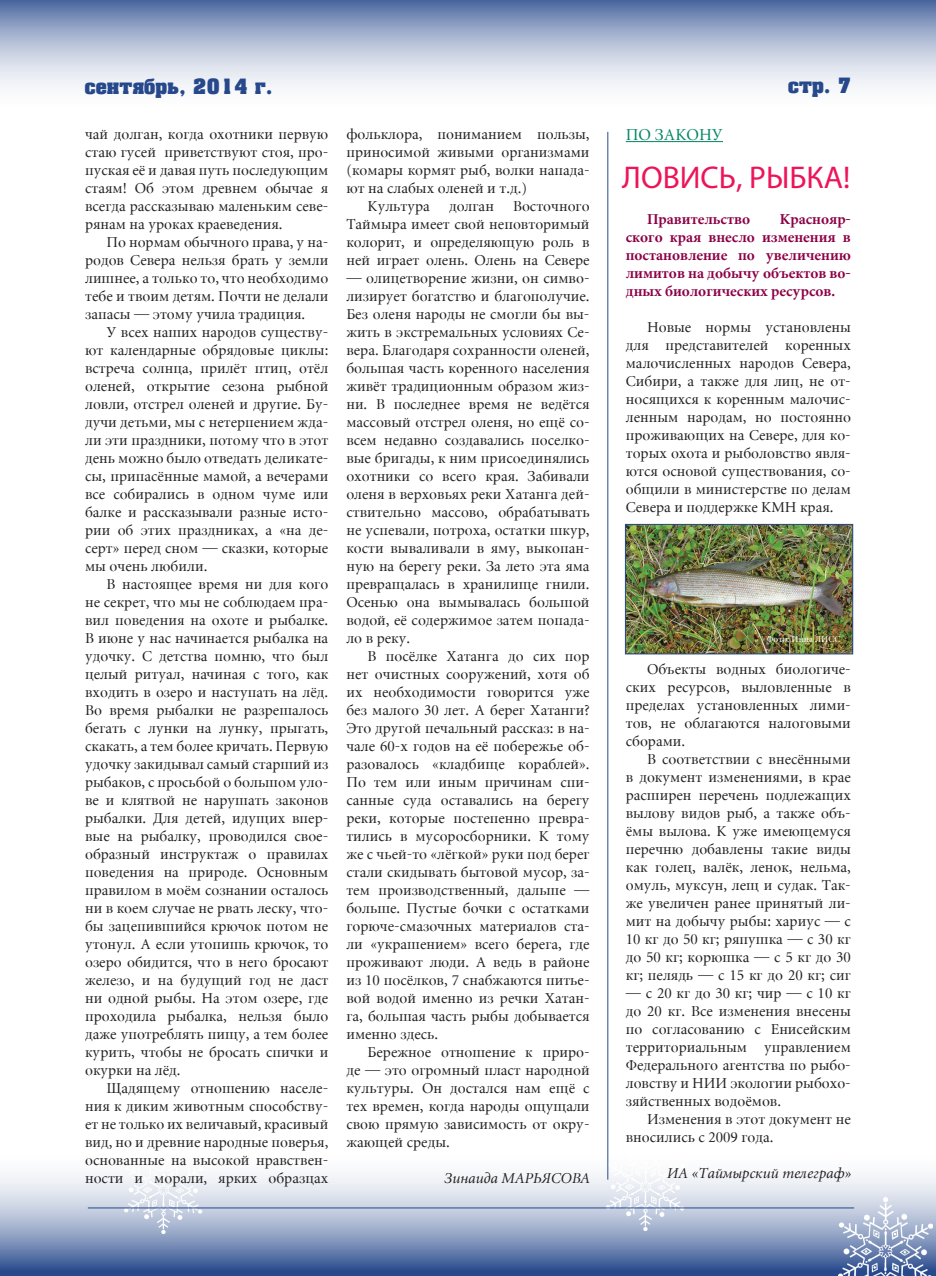
<style>
.page{position:relative;width:936px;height:1276px;background:#fff}
.page>*{position:absolute;margin:0;border:0;box-sizing:border-box;transform-origin:0 0}
.t1{font:31.5px "Myriad Pro";color:#ed1459}
.t2{font:21px "Luxor";color:#27498c}
.t3{font:16.5px "Miniature";color:#008762}
.t4{font:15px/18px "Miniature";color:#231f20;text-align:justify}
.t5{font:700 15px/18px "Miniature";color:#8c0046;text-align:justify}
.t6{font:italic 15px "Miniature";color:#231f20}
.t7{font:9px "Miniature";color:#fff}
</style>
<div class="page">
<svg style="left:0;top:0;width:935px;height:88px"></svg>
<svg style="left:0;top:1174px;width:935px;height:102px"></svg>
<img style="left:125px;top:1174px;width:78px;height:59px">
<img style="left:606px;top:1142px;width:78px;height:88px">
<img style="left:838px;top:1197px;width:94px;height:79px">
<hr style="left:88px;top:1207px;width:766px;height:1px;background:#27498c">
<hr style="left:625px;top:141px;width:98px;height:1px;background:#008762">
<hr style="left:607px;top:132px;width:1px;height:1047px;background:#27498c">
<img style="left:627px;top:526px;width:223px;height:126px">
<div style="left:625px;top:524px;width:227px;height:130px;border:1px solid #27498c"></div>
<h2 class="t2" style="left:85px;top:74px;width:189px">сентябрь, 2014 г.</h2>
<h2 class="t2" style="left:788px;top:73px;width:65px">стр. 7</h2>
<p class="t4" style="left:85px;top:126px;width:245px">чай долган, когда охотники первую стаю гусей приветствуют стоя, про&shy;пуская её и давая путь последующим стаям! Об этом древнем обычае я всегда рассказываю маленьким севе&shy;рянам на уроках краеведения.</p>
<p class="t4" style="left:85px;top:234px;width:245px;text-indent:21px">По нормам обычного права, у на&shy;родов Севера нельзя брать у земли лишнее, а только то, что необходимо тебе и твоим детям. Почти не делали запасы — этому учила традиция.</p>
<p class="t4" style="left:85px;top:324px;width:245px;text-indent:21px">У всех наших народов существу&shy;ют календарные обрядовые циклы: встреча солнца, прилёт птиц, отёл оленей, открытие сезона рыбной ловли, отстрел оленей и другие. Бу&shy;дучи детьми, мы с нетерпением жда&shy;ли эти праздники, потому что в этот день можно было отведать деликате&shy;сы, припасённые мамой, а вечерами все собирались в одном чуме или балке и рассказывали разные исто&shy;рии об этих праздниках, а «на де&shy;серт» перед сном — сказки, которые мы очень любили.</p>
<p class="t4" style="left:85px;top:576px;width:245px;text-indent:21px">В настоящее время ни для кого не секрет, что мы не соблюдаем пра&shy;вил поведения на охоте и рыбалке.<br>В июне у нас начинается рыбалка на удочку. С детства помню, что был целый ритуал, начиная с того, как входить в озеро и наступать на лёд.<br>Во время рыбалки не разрешалось бегать с лунки на лунку, прыгать, скакать, а тем более кричать. Первую удочку закидывал самый старший из рыбаков, с просьбой о большом уло&shy;ве и клятвой не нарушать законов рыбалки. Для детей, идущих впер&shy;вые на рыбалку, проводился свое&shy;образный инструктаж о правилах поведения на природе. Основным правилом в моём сознании осталось ни в коем случае не рвать леску, что&shy;бы зацепившийся крючок потом не утонул. А если утопишь крючок, то озеро обидится, что в него бросают железо, и на будущий год не даст ни одной рыбы. На этом озере, где проходила рыбалка, нельзя было даже употреблять пищу, а тем более курить, чтобы не бросать спички и окурки на лёд.</p>
<p class="t4" style="left:85px;top:1080px;width:245px;text-indent:21px">Щадящему отношению населе&shy;ния к диким животным способству&shy;ет не только их величавый, красивый вид, но и древние народные поверья, основанные на высокой нравствен&shy;ности и морали, ярких образцах</p>
<p class="t4" style="left:346px;top:126px;width:245px">фольклора, пониманием пользы,</p>
<p class="t4" style="left:346px;top:144px;width:245px">приносимой живыми организмами</p>
<p class="t4" style="left:346px;top:162px;width:245px">(комары кормят рыб, волки напада-</p>
<p class="t4" style="left:346px;top:180px;width:182px">ют на слабых оленей и т.д.)</p>
<p class="t4" style="left:367px;top:198px;width:64px">Культура</p>
<p class="t4" style="left:449px;top:198px;width:46px">долган</p>
<p class="t3" style="left:625px;top:126px;width:99px">ПО ЗАКОНУ</p>
<h1 class="t1" style="left:622px;top:158px;width:229px">ЛОВИСЬ, РЫБКА!</h1>
<p class="t4" style="left:346px;top:198px;width:245px;text-indent:167px">Восточного Таймыра имеет свой неповторимый колорит, и определяющую роль в ней играет олень. Олень на Севере</p>
<p class="t4" style="left:346px;top:270px;width:245px">— олицетворение жизни, он симво&shy;лизирует богатство и благополучие.<br>Без оленя народы не смогли бы вы&shy;жить в экстремальных условиях Се&shy;вера. Благодаря сохранности оленей, большая часть коренного населения живёт традиционным образом жиз&shy;ни. В последнее время не ведётся массовый отстрел оленя, но ещё со&shy;всем недавно создавались поселко&shy;вые бригады, к ним присоединялись охотники со всего края. Забивали оленя в верховьях реки Хатанга дей&shy;ствительно массово, обрабатывать не успевали, потроха, остатки шкур, кости вываливали в яму, выкопан&shy;ную на берегу реки. За лето эта яма превращалась в хранилище гнили.<br>Осенью она вымывалась большой водой, её содержимое затем попада&shy;ло в реку.</p>
<p class="t4" style="left:346px;top:648px;width:245px;text-indent:21px">В посёлке Хатанга до сих пор нет очистных сооружений, хотя об их необходимости говорится уже без малого 30 лет. А берег Хатанги?<br>Это другой печальный рассказ: в на&shy;чале 60-х годов на её побережье об&shy;разовалось «кладбище кораблей».<br>По тем или иным причинам спи&shy;санные суда оставались на берегу реки, которые постепенно превра&shy;тились в мусоросборники. К тому же с чьей-то «лёгкой» руки под берег стали скидывать бытовой мусор, за&shy;тем производственный, дальше — больше. Пустые бочки с остатками горюче-смазочных материалов ста&shy;ли «украшением» всего берега, где проживают люди. А ведь в районе из 10 посёлков, 7 снабжаются питье&shy;вой водой именно из речки Хатан&shy;га, большая часть рыбы добывается именно здесь.</p>
<p class="t4" style="left:346px;top:1044px;width:245px;text-indent:21px">Бережное отношение к приро&shy;де — это огромный пласт народной культуры. Он достался нам ещё с тех времен, когда народы ощущали свою прямую зависимость от окру&shy;жающей среды.</p>
<p class="t6" style="left:443px;top:1171px;width:147px">Зинаида МАРЬЯСОВА</p>
<p class="t5" style="left:625px;top:211px;width:227px;text-indent:154px">Краснояр&shy;ского края внесло изменения в постановление по увеличению лимитов на добычу объектов во&shy;дных биологических ресурсов.</p>
<p class="t4" style="left:625px;top:319px;width:227px;text-indent:21px">Новые нормы установлены для представителей коренных малочисленных народов Севера, Сибири, а также для лиц, не от&shy;носящихся к коренным малочис&shy;ленным народам, но постоянно проживающих на Севере, для ко&shy;торых охота и рыболовство явля&shy;ются основой существования, со&shy;общили в министерстве по делам Севера и поддержке КМН края.</p>
<p class="t5" style="left:647px;top:211px;width:105px">Правительство</p>
<p class="t7" style="left:766px;top:635px;width:75px">Фото: Инна ЛИСС</p>
<p class="t4" style="left:625px;top:661px;width:227px;text-indent:21px">Объекты водных биологиче&shy;ских ресурсов, выловленные в пределах установленных лими&shy;тов, не облагаются налоговыми сборами.</p>
<p class="t4" style="left:625px;top:751px;width:227px;text-indent:21px">В соответствии с внесёнными в документ изменениями, в крае расширен перечень подлежащих вылову видов рыб, а также объ&shy;ёмы вылова. К уже имеющемуся перечню добавлены такие виды как голец, валёк, ленок, нельма, омуль, муксун, лещ и судак. Так&shy;же увеличен ранее принятый ли&shy;мит на добычу рыбы: хариус — с 10 кг до 50 кг; ряпушка — с 30 кг до 50 кг; корюшка — с 5 кг до 30 кг; пелядь — с 15 кг до 20 кг; сиг</p>
<p class="t4" style="left:625px;top:985px;width:227px">— с 20 кг до 30 кг; чир — с 10 кг до 20 кг. Все изменения внесены по согласованию с Енисейским территориальным управлением Федерального агентства по рыбо&shy;ловству и НИИ экологии рыбохо&shy;зяйственных водоёмов.</p>
<p class="t4" style="left:625px;top:1111px;width:227px;text-indent:21px">Изменения в этот документ не вносились с 2009 года.</p>
<p class="t6" style="left:666px;top:1166px;width:186px">ИА «Таймырский телеграф»</p>
</div>
